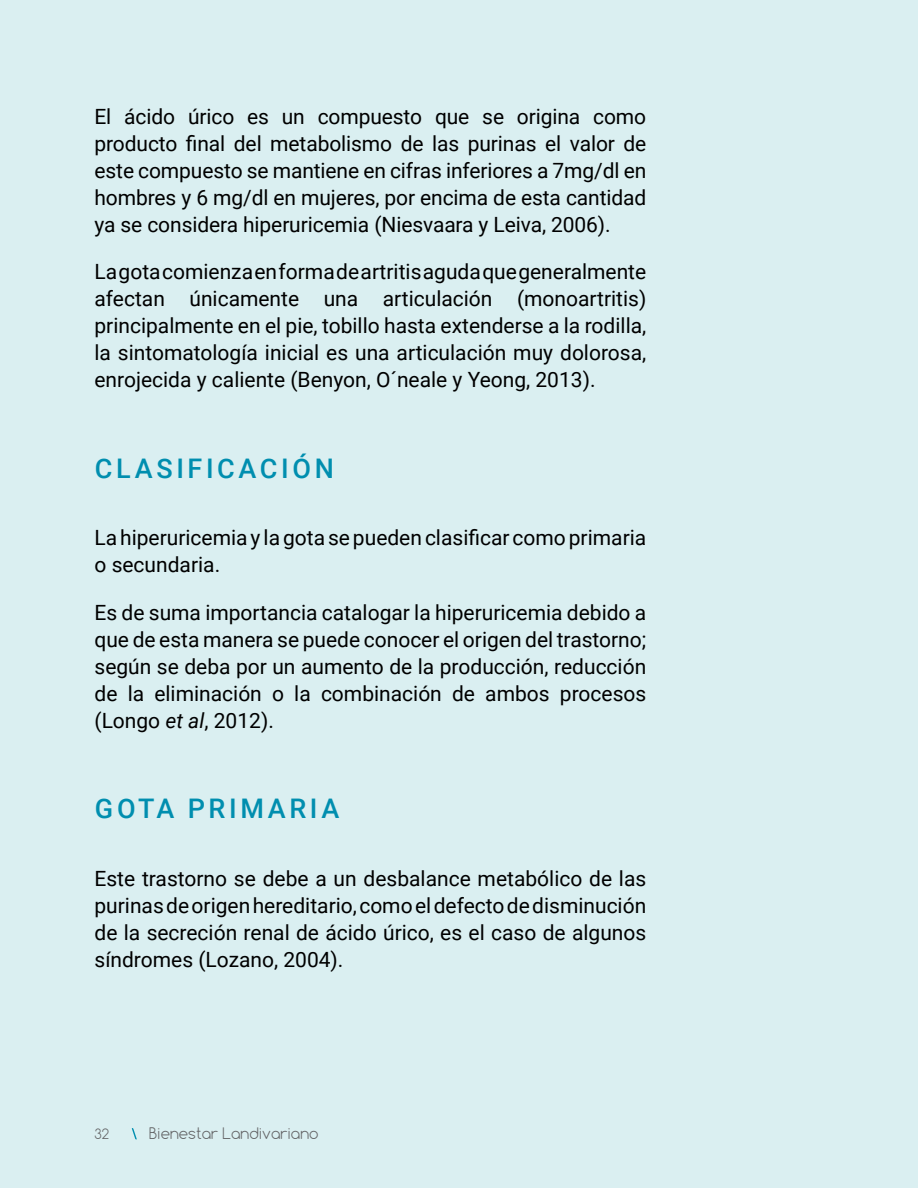
<style>
.page{position:relative;width:918px;height:1188px;background:#daeff1}
.page>*{position:absolute;margin:0;border:0;box-sizing:border-box;transform-origin:0 0}
.t1{font:500 27px "Roboto";letter-spacing:.135em;color:#008eaf}
.t2{font:21px/27px "Roboto";color:#000;text-align:justify}
.t3{font:300 15px "Comfortaa";color:#636466}
.t4{font:300 13.5px "Comfortaa";color:#636466}
.s1{font-style:italic}
</style>
<div class="page">
<svg style="left:131px;top:1128px;width:6px;height:12px"></svg>
<p class="t2" style="left:94px;top:102px;width:553px">El ácido úrico es un compuesto que se origina como producto final del metabolismo de las purinas el valor de este compuesto se mantiene en cifras inferiores a 7mg/dl en hombres y 6 mg/dl en mujeres, por encima de esta cantidad ya se considera hiperuricemia (Niesvaara y Leiva, 2006).</p>
<p class="t2" style="left:94px;top:257px;width:553px">La gota comienza en forma de artritis aguda que generalmente afectan únicamente una articulación (monoartritis) principalmente en el pie, tobillo hasta extenderse a la rodilla, la sintomatología inicial es una articulación muy dolorosa, enrojecida y caliente (Benyon, O´neale y Yeong, 2013).</p>
<p class="t1" style="left:95px;top:449px;width:240px">CLASIFICACIÓN</p>
<p class="t2" style="left:94px;top:524px;width:553px">La hiperuricemia y la gota se pueden clasificar como primaria o secundaria.</p>
<p class="t2" style="left:94px;top:598px;width:553px">Es de suma importancia catalogar la hiperuricemia debido a que de esta manera se puede conocer el origen del trastorno; según se deba por un aumento de la producción, reducción de la eliminación o la combinación de ambos procesos (Longo <span class="s1">et al</span>, 2012).</p>
<p class="t1" style="left:95px;top:790px;width:246px">GOTA PRIMARIA</p>
<p class="t2" style="left:94px;top:864px;width:553px">Este trastorno se debe a un desbalance metabólico de las purinas de origen hereditario, como el defecto de disminución de la secreción renal de ácido úrico, es el caso de algunos síndromes (Lozano, 2004).</p>
<p class="t4" style="left:94px;top:1125px;width:16px">32</p>
<p class="t3" style="left:149px;top:1124px;width:171px">Bienestar Landivariano</p>
</div>
